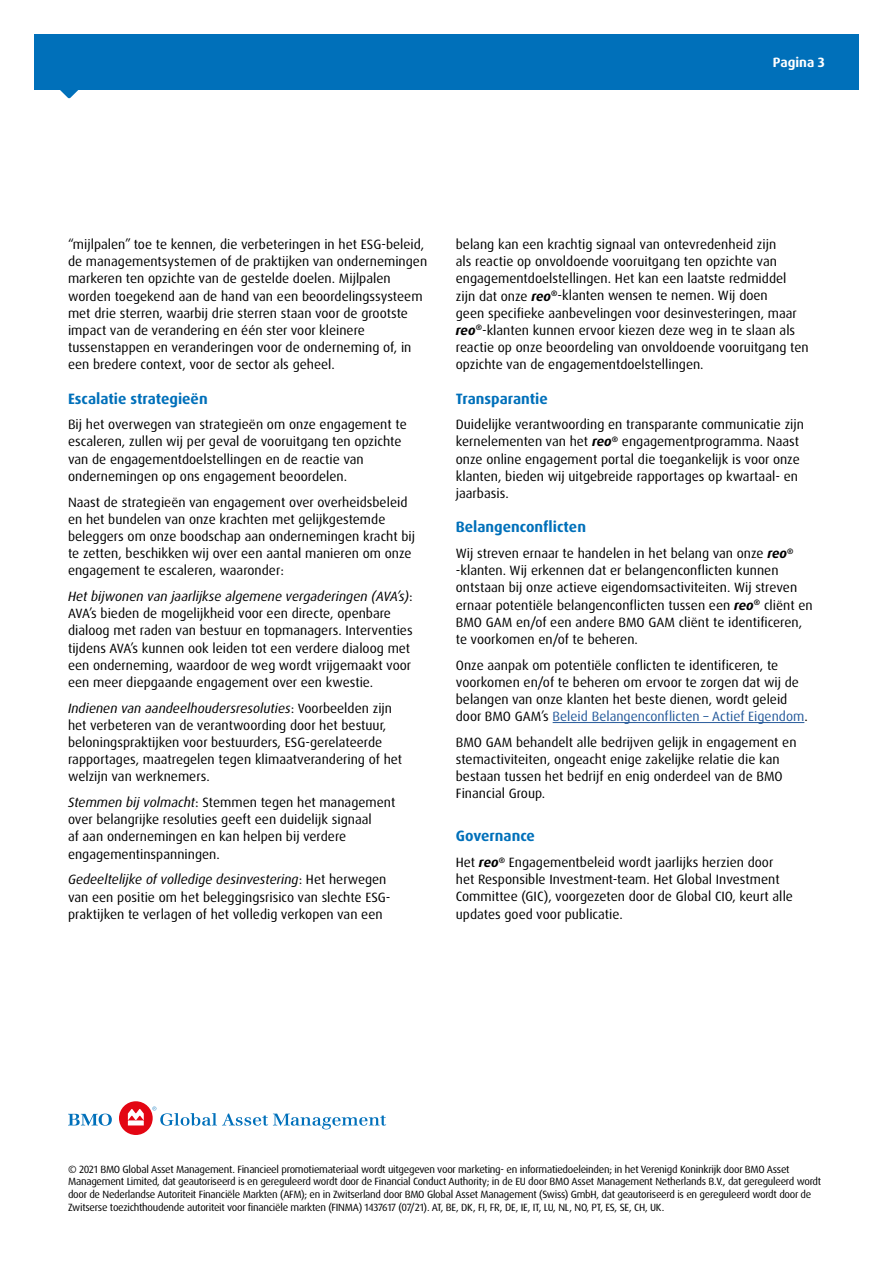
<style>
.page{position:relative;width:893px;height:1263px;background:#fff}
.page>*{position:absolute;margin:0;border:0;box-sizing:border-box;transform-origin:0 0}
.t1{font:700 15px "Dax Pro";color:#0070ba}
.t2{font:13.5px/17.1px "Dax Pro";color:#000}
.t3{font:700 13.5px "Dax Pro";color:#fff}
.t4{font:10.5px/12.6px "Dax Pro";letter-spacing:-.025em;color:#000}
.s1{font-style:italic}
.s2{font-weight:700;font-style:italic}
.s3{color:#275b9b}
</style>
<div class="page">
<div style="left:34px;top:34px;width:825px;height:56px;background:#0070ba"></div>
<svg style="left:60px;top:90px;width:18px;height:8px"></svg>
<hr style="left:553px;top:722px;width:251px;height:1px;background:#275b9b">
<svg style="left:68px;top:1113px;width:44px;height:13px"></svg>
<div style="left:119px;top:1101px;width:34px;height:34px;background:#e30613;border-radius:50%"></div>
<svg style="left:128px;top:1109px;width:16px;height:16px"></svg>
<svg style="left:152px;top:1106px;width:234px;height:23px"></svg>
<p class="t3" style="left:773px;top:54px;width:54px">Pagina 3</p>
<p class="t2" style="left:68px;top:236px;width:361px">“mijlpalen” toe te kennen, die verbeteringen in het ESG-beleid, de managementsystemen of de praktijken van ondernemingen markeren ten opzichte van de gestelde doelen. Mijlpalen worden toegekend aan de hand van een beoordelingssysteem met drie sterren, waarbij drie sterren staan voor de grootste impact van de verandering en één ster voor kleinere tussenstappen en veranderingen voor de onderneming of, in een bredere context, voor de sector als geheel.</p>
<p class="t1" style="left:68px;top:389px;width:141px">Escalatie strategieën</p>
<p class="t2" style="left:68px;top:416px;width:340px">Bij het overwegen van strategieën om onze engagement te escaleren, zullen wij per geval de vooruitgang ten opzichte van de engagementdoelstellingen en de reactie van ondernemingen op ons engagement beoordelen.</p>
<p class="t2" style="left:68px;top:493px;width:349px">Naast de strategieën van engagement over overheidsbeleid en het bundelen van onze krachten met gelijkgestemde beleggers om onze boodschap aan ondernemingen kracht bij te zetten, beschikken wij over een aantal manieren om onze engagement te escaleren, waaronder:</p>
<p class="t2" style="left:68px;top:588px;width:346px"><span class="s1">Het bijwonen van jaarlijkse algemene vergaderingen (AVA’s)</span>:<br>AVA’s bieden de mogelijkheid voor een directe, openbare dialoog met raden van bestuur en topmanagers. Interventies tijdens AVA’s kunnen ook leiden tot een verdere dialoog met een onderneming, waardoor de weg wordt vrijgemaakt voor een meer diepgaande engagement over een kwestie.</p>
<p class="t2" style="left:68px;top:699px;width:336px"><span class="s1">Indienen van aandeelhoudersresoluties</span>: Voorbeelden zijn het verbeteren van de verantwoording door het bestuur, beloningspraktijken voor bestuurders, ESG-gerelateerde rapportages, maatregelen tegen klimaatverandering of het welzijn van werknemers.</p>
<p class="t2" style="left:68px;top:794px;width:329px"><span class="s1">Stemmen bij volmacht</span>: Stemmen tegen het management over belangrijke resoluties geeft een duidelijk signaal<br>af aan ondernemingen en kan helpen bij verdere engagementinspanningen.</p>
<p class="t2" style="left:68px;top:871px;width:324px"><span class="s1">Gedeeltelijke of volledige desinvestering</span>: Het herwegen van een positie om het beleggingsrisico van slechte ESG&shy;praktijken te verlagen of het volledig verkopen van een</p>
<p class="t2" style="left:456px;top:236px;width:354px">belang kan een krachtig signaal van ontevredenheid zijn<br>als reactie op onvoldoende vooruitgang ten opzichte van engagementdoelstellingen. Het kan een laatste redmiddel zijn dat onze <span class="s2">reo</span><sup>®</sup>-klanten wensen te nemen. Wij doen<br>geen specifieke aanbevelingen voor desinvesteringen, maar <span class="s2">reo</span><sup>®</sup>-klanten kunnen ervoor kiezen deze weg in te slaan als reactie op onze beoordeling van onvoldoende vooruitgang ten opzichte van de engagementdoelstellingen.</p>
<p class="t1" style="left:456px;top:389px;width:93px">Transparantie</p>
<p class="t2" style="left:456px;top:416px;width:350px">Duidelijke verantwoording en transparante communicatie zijn kernelementen van het <span class="s2">reo</span><sup>®</sup> engagementprogramma. Naast onze online engagement portal die toegankelijk is voor onze klanten, bieden wij uitgebreide rapportages op kwartaal- en jaarbasis.</p>
<p class="t1" style="left:456px;top:517px;width:132px">Belangenconflicten</p>
<p class="t2" style="left:456px;top:545px;width:358px">Wij streven ernaar te handelen in het belang van onze <span class="s2">reo</span><sup>® </sup>-klanten. Wij erkennen dat er belangenconflicten kunnen ontstaan bij onze actieve eigendomsactiviteiten. Wij streven ernaar potentiële belangenconflicten tussen een <span class="s2">reo</span><sup>®</sup> cliënt en BMO GAM en/of een andere BMO GAM cliënt te identificeren, te voorkomen en/of te beheren.</p>
<p class="t2" style="left:456px;top:656px;width:353px">Onze aanpak om potentiële conflicten te identificeren, te voorkomen en/of te beheren om ervoor te zorgen dat wij de belangen van onze klanten het beste dienen, wordt geleid door BMO GAM’s <span class="s3">Beleid Belangenconflicten – Actief Eigendom</span>.</p>
<p class="t2" style="left:456px;top:734px;width:342px">BMO GAM behandelt alle bedrijven gelijk in engagement en stemactiviteiten, ongeacht enige zakelijke relatie die kan bestaan tussen het bedrijf en enig onderdeel van de BMO Financial Group.</p>
<p class="t1" style="left:456px;top:826px;width:81px">Governance</p>
<p class="t2" style="left:456px;top:854px;width:339px">Het <span class="s2">reo</span><sup>®</sup> Engagementbeleid wordt jaarlijks herzien door het Responsible Investment-team. Het Global Investment Committee (GIC), voorgezeten door de Global CIO, keurt alle updates goed voor publicatie.</p>
<p class="t4" style="left:68px;top:1163px;width:755px">© 2021 BMO Global Asset Management. Financieel promotiemateriaal wordt uitgegeven voor marketing- en informatiedoeleinden; in het Verenigd Koninkrijk door BMO Asset Management Limited, dat geautoriseerd is en gereguleerd wordt door de Financial Conduct Authority; in de EU door BMO Asset Management Netherlands B.V., dat gereguleerd wordt door de Nederlandse Autoriteit Financiële Markten (AFM); en in Zwitserland door BMO Global Asset Management (Swiss) GmbH, dat geautoriseerd is en gereguleerd wordt door de Zwitserse toezichthoudende autoriteit voor financiële markten (FINMA) 1437617 (07/21). AT, BE, DK, FI, FR, DE, IE, IT, LU, NL, NO, PT, ES, SE, CH, UK.</p>
</div>
